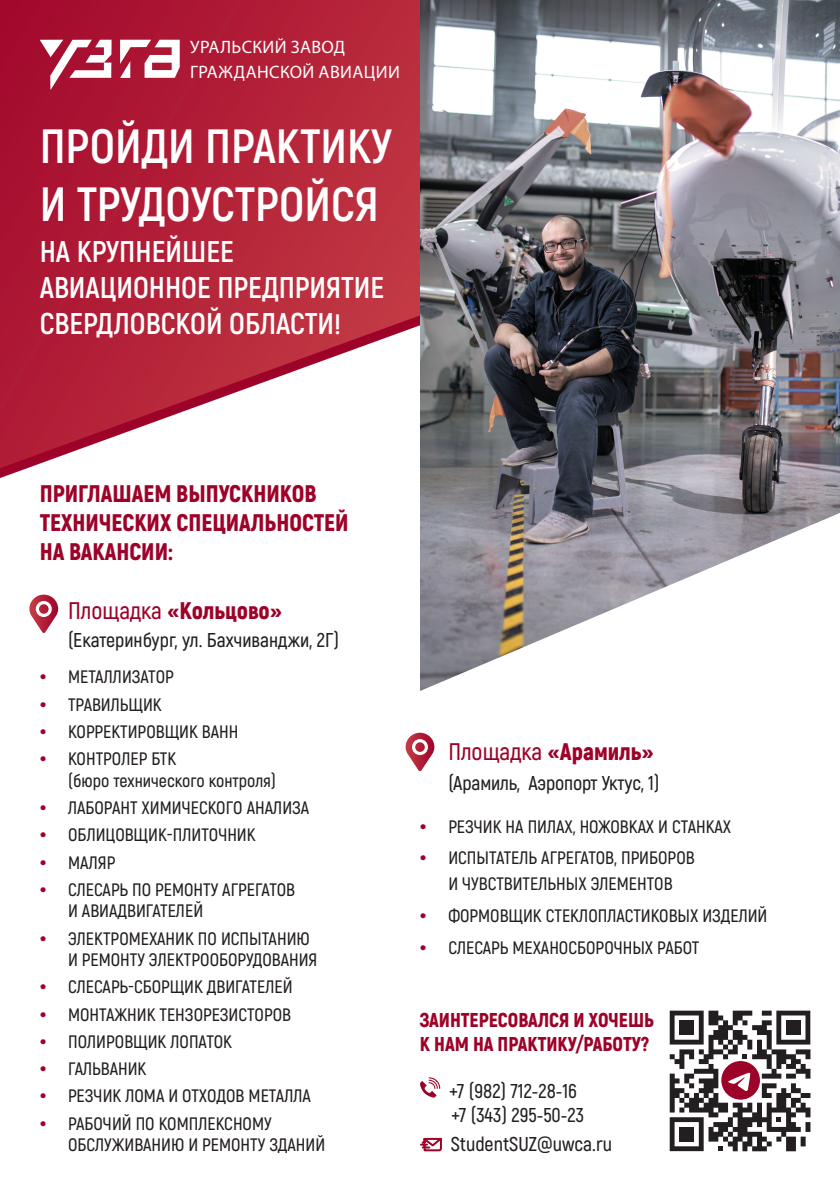
<style>
.page{position:relative;width:840px;height:1191px;background:#fff}
.page>*{position:absolute;margin:0;border:0;box-sizing:border-box;transform-origin:0 0}
.t1{font:700 48px/57.6px "Akrobat";color:#fff}
.t2{font:700 30px/36px "Akrobat";color:#fff}
.t3{font:900 24px/28.8px "Akrobat";color:#9d0228}
.t4{font:600 20px/24px "Akrobat";color:#231f20}
.t5{font:900 20px/24px "Akrobat";color:#9d0228}
.t6{font:600 18px/21.6px "Akrobat";color:#231f20}
.t7{font:18px/24.8px "Myriad Pro";letter-spacing:.02em;color:#fff}
.s1{font-size:28px}
.s2{font-weight:600}
.s3{font-family:"Myriad Pro";font-weight:400;font-size:24px;color:#9d0228}
</style>
<div class="page">
<svg style="left:0;top:0;width:420px;height:468px;background:#bd4155"></svg>
<svg style="left:420px;top:1077px;width:20px;height:20px"></svg>
<svg style="left:420px;top:1137px;width:22px;height:15px"></svg>
<svg style="left:40px;top:40px;width:140px;height:50px"></svg>
<img style="left:420px;top:0;width:419px;height:691px">
<svg style="left:29px;top:594px;width:29px;height:39px"></svg>
<svg style="left:405px;top:732px;width:29px;height:39px"></svg>
<svg style="left:669px;top:1010px;width:141px;height:141px"></svg>
<div style="left:679px;top:1020px;width:14px;height:14px;background:#231f20"></div>
<div style="left:785px;top:1020px;width:15px;height:14px;background:#231f20"></div>
<div style="left:679px;top:1127px;width:14px;height:14px;background:#231f20"></div>
<p class="t7" style="left:190px;top:34px;width:211px">УРАЛЬСКИЙ ЗАВОД<br>ГРАЖДАНСКОЙ АВИАЦИИ</p>
<h1 class="t1" style="left:40px;top:117px;width:354px">ПРОЙДИ ПРАКТИКУ<br>И ТРУДОУСТРОЙСЯ</h1>
<h2 class="t2" style="left:40px;top:233px;width:346px">НА КРУПНЕЙШЕЕ<br>АВИАЦИОННОЕ ПРЕДПРИЯТИЕ<br>СВЕРДЛОВСКОЙ ОБЛАСТИ<span class="s1">!</span></h2>
<h3 class="t3" style="left:40px;top:479px;width:310px">ПРИГЛАШАЕМ ВЫПУСКНИКОВ<br>ТЕХНИЧЕСКИХ СПЕЦИАЛЬНОСТЕЙ<br>НА ВАКАНСИИ:</h3>
<h3 class="t3" style="left:68px;top:596px;width:215px"><span class="s2">Площадка</span> «Кольцово»</h3>
<p class="t4" style="left:68px;top:628px;width:272px">(Екатеринбург, ул. Бахчиванджи, 2Г)</p>
<p class="t6" style="left:40px;top:666px;width:136px"><span class="s3">•</span> МЕТАЛЛИЗАТОР</p>
<p class="t6" style="left:40px;top:693px;width:123px"><span class="s3">•</span> ТРАВИЛЬЩИК</p>
<p class="t6" style="left:40px;top:721px;width:200px"><span class="s3">•</span> КОРРЕКТИРОВЩИК ВАНН</p>
<p class="t6" style="left:68px;top:748px;width:209px;text-indent:-28px"><span class="s3">•</span> КОНТРОЛЕР БТК<br>(бюро технического контроля)</p>
<p class="t6" style="left:40px;top:797px;width:271px"><span class="s3">•</span> ЛАБОРАНТ ХИМИЧЕСКОГО АНАЛИЗА</p>
<p class="t6" style="left:40px;top:824px;width:217px"><span class="s3">•</span> ОБЛИЦОВЩИК-ПЛИТОЧНИК</p>
<p class="t6" style="left:40px;top:851px;width:77px"><span class="s3">•</span> МАЛЯР</p>
<p class="t6" style="left:68px;top:878px;width:228px;text-indent:-28px"><span class="s3">•</span> СЛЕСАРЬ ПО РЕМОНТУ АГРЕГАТОВ<br>И АВИАДВИГАТЕЛЕЙ</p>
<p class="t6" style="left:68px;top:927px;width:251px;text-indent:-28px"><span class="s3">•</span> ЭЛЕКТРОМЕХАНИК ПО ИСПЫТАНИЮ<br>И РЕМОНТУ ЭЛЕКТРООБОРУДОВАНИЯ</p>
<p class="t6" style="left:40px;top:976px;width:254px"><span class="s3">•</span> СЛЕСАРЬ-СБОРЩИК ДВИГАТЕЛЕЙ</p>
<p class="t6" style="left:40px;top:1003px;width:253px"><span class="s3">•</span> МОНТАЖНИК ТЕНЗОРЕЗИСТОРОВ</p>
<p class="t6" style="left:40px;top:1030px;width:194px"><span class="s3">•</span> ПОЛИРОВЩИК ЛОПАТОК</p>
<p class="t6" style="left:40px;top:1058px;width:108px"><span class="s3">•</span> ГАЛЬВАНИК</p>
<p class="t6" style="left:40px;top:1085px;width:272px"><span class="s3">•</span> РЕЗЧИК ЛОМА И ОТХОДОВ МЕТАЛЛА</p>
<p class="t6" style="left:68px;top:1112px;width:258px;text-indent:-28px"><span class="s3">•</span> РАБОЧИЙ ПО КОМПЛЕКСНОМУ<br>ОБСЛУЖИВАНИЮ И РЕМОНТУ ЗДАНИЙ</p>
<h3 class="t3" style="left:448px;top:736px;width:206px"><span class="s2">Площадка</span> «Арамиль»</h3>
<p class="t4" style="left:448px;top:770px;width:212px">(Арамиль, Аэропорт Уктус, 1)</p>
<p class="t6" style="left:420px;top:815px;width:312px"><span class="s3">•</span> РЕЗЧИК НА ПИЛАХ, НОЖОВКАХ И СТАНКАХ</p>
<p class="t6" style="left:420px;top:845px;width:276px;line-height:26px;text-align:center"><span class="s3">•</span> ИСПЫТАТЕЛЬ АГРЕГАТОВ, ПРИБОРОВ<br>И ЧУВСТВИТЕЛЬНЫХ ЭЛЕМЕНТОВ</p>
<p class="t6" style="left:420px;top:905px;width:349px"><span class="s3">•</span> ФОРМОВЩИК СТЕКЛОПЛАСТИКОВЫХ ИЗДЕЛИЙ</p>
<p class="t6" style="left:420px;top:936px;width:281px"><span class="s3">•</span> СЛЕСАРЬ МЕХАНОСБОРОЧНЫХ РАБОТ</p>
<p class="t5" style="left:420px;top:1007px;width:235px">ЗАИНТЕРЕСОВАЛСЯ И ХОЧЕШЬ<br>К НАМ НА ПРАКТИКУ/РАБОТУ?</p>
<p class="t4" style="left:449px;top:1078px;width:136px">+7 (982) 712-28-16 +7 (343) 295-50-23</p>
<p class="t4" style="left:450px;top:1132px;width:163px">StudentSUZ@uwca.ru</p>
</div>
